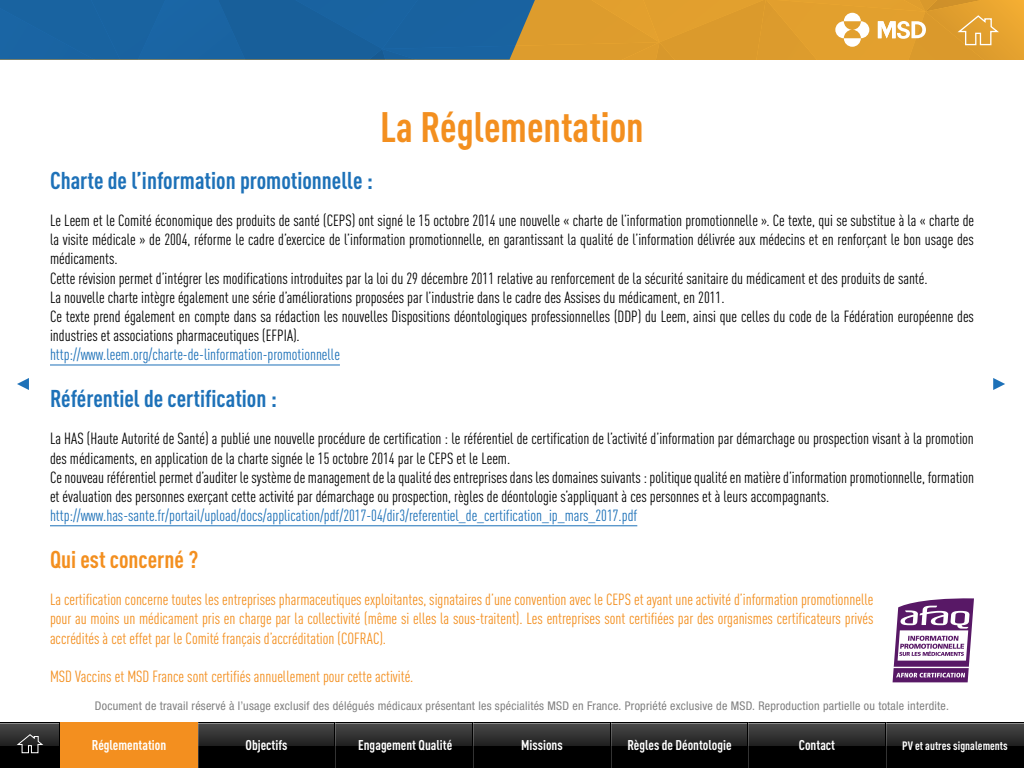
<style>
.page{position:relative;width:1024px;height:768px;background:#fff}
.page>*{position:absolute;margin:0;border:0;box-sizing:border-box;transform-origin:0 0}
.t1{font:700 condensed 42px "DINOT";color:#f38f1f}
.t2{font:700 condensed 24px "DINOT";color:#1d71b8}
.t3{font:700 condensed 24px "DINOT";color:#f38f1f}
.t4{font:condensed 16px/19.2px "DINOT";color:#000}
.t5{font:condensed 16px/19.2px "DINOT";color:#f38f1f;text-align:justify}
.t6{font:condensed 16px "DINOT";color:#1d71b8}
.t7{font:700 condensed 14px "DINOT";color:#fff}
.t8{font:condensed 12px "Helvetica Neue LT Std";letter-spacing:.02em;color:#808080}
.t9{font:700 condensed 12px "DINOT";color:#fff}
</style>
<div class="page">
<div style="left:0;top:722px;width:1024px;height:46px;background:#000"></div>
<hr style="left:0;top:723px;width:1024px;height:1px;background:#f2f2f2">
<svg style="left:0;top:724px;width:1024px;height:21px;background:#343434"></svg>
<hr style="left:59px;top:723px;width:1px;height:45px;background:#000">
<hr style="left:885px;top:722px;width:1px;height:46px;background:#000">
<hr style="left:886px;top:722px;width:1px;height:46px;background:#fff">
<svg style="left:16px;top:734px;width:28px;height:19px"></svg>
<hr style="left:747px;top:722px;width:1px;height:46px;background:#000">
<hr style="left:748px;top:722px;width:1px;height:46px;background:#fff">
<hr style="left:610px;top:722px;width:1px;height:46px;background:#000">
<hr style="left:611px;top:722px;width:1px;height:46px;background:#fff">
<hr style="left:472px;top:722px;width:1px;height:46px;background:#000">
<hr style="left:473px;top:722px;width:1px;height:46px;background:#fff">
<hr style="left:334px;top:722px;width:1px;height:46px;background:#000">
<hr style="left:335px;top:722px;width:1px;height:46px;background:#fff">
<hr style="left:198px;top:722px;width:1px;height:46px;background:#fff">
<hr style="left:50px;top:365px;width:290px;height:1px;background:#1d71b8">
<hr style="left:50px;top:525px;width:587px;height:1px;background:#1d71b8">
<svg style="left:893px;top:598px;width:81px;height:84px"></svg>
<svg style="left:17px;top:378px;width:12px;height:12px"></svg>
<svg style="left:993px;top:378px;width:12px;height:12px"></svg>
<svg style="left:0;top:0;width:1024px;height:60px;background:#7b816b"></svg>
<div style="left:60px;top:722px;width:138px;height:46px;background:#f38f1f"></div>
<h1 class="t1" style="left:380px;top:102px;width:265px">La Réglementation</h1>
<h2 class="t2" style="left:50px;top:166px;width:325px">Charte de l’information promotionnelle :</h2>
<p class="t4" style="left:50px;top:211px;width:926px">Le Leem et le Comité économique des produits de santé (CEPS) ont signé le 15 octobre 2014 une nouvelle « charte de l’information promotionnelle ». Ce texte, qui se substitue à la « charte de la visite médicale » de 2004, réforme le cadre d’exercice de l’information promotionnelle, en garantissant la qualité de l’information délivrée aux médecins et en renforçant le bon usage des médicaments.<br>Cette révision permet d’intégrer les modifications introduites par la loi du 29 décembre 2011 relative au renforcement de la sécurité sanitaire du médicament et des produits de santé.<br>La nouvelle charte intègre également une série d’améliorations proposées par l’industrie dans le cadre des Assises du médicament, en 2011.<br>Ce texte prend également en compte dans sa rédaction les nouvelles Dispositions déontologiques professionnelles (DDP) du Leem, ainsi que celles du code de la Fédération européenne des industries et associations pharmaceutiques (EFPIA).</p>
<p class="t6" style="left:50px;top:346px;width:291px">http://www.leem.org/charte-de-linformation-promotionnelle</p>
<h2 class="t2" style="left:50px;top:384px;width:228px">Référentiel de certification :</h2>
<p class="t4" style="left:50px;top:429px;width:926px">La HAS (Haute Autorité de Santé) a publié une nouvelle procédure de certification : le référentiel de certification de l’activité d’information par démarchage ou prospection visant à la promotion des médicaments, en application de la charte signée le 15 octobre 2014 par le CEPS et le Leem.<br>Ce nouveau référentiel permet d’auditer le système de management de la qualité des entreprises dans les domaines suivants : politique qualité en matière d’information promotionnelle, formation et évaluation des personnes exerçant cette activité par démarchage ou prospection, règles de déontologie s’appliquant à ces personnes et à leurs accompagnants.</p>
<p class="t6" style="left:50px;top:506px;width:589px">http://www.has-sante.fr/portail/upload/docs/application/pdf/2017-04/dir3/referentiel_de_certification_ip_mars_2017.pdf</p>
<h2 class="t3" style="left:50px;top:545px;width:150px">Qui est concerné ?</h2>
<p class="t5" style="left:50px;top:590px;width:825px">La certification concerne toutes les entreprises pharmaceutiques exploitantes, signataires d’une convention avec le CEPS et ayant une activité d’information promotionnelle pour au moins un médicament pris en charge par la collectivité (même si elles la sous-traitent). Les entreprises sont certifiées par des organismes certificateurs privés accrédités à cet effet par le Comité français d’accréditation (COFRAC).</p>
<p class="t5" style="left:50px;top:667px;width:365px">MSD Vaccins et MSD France sont certifiés annuellement pour cette activité.</p>
<p class="t8" style="left:95px;top:699px;width:856px">Document de travail réservé à l’usage exclusif des délégués médicaux présentant les spécialités MSD en France. Propriété exclusive de MSD. Reproduction partielle ou totale interdite.</p>
<p class="t7" style="left:92px;top:737px;width:76px">Réglementation</p>
<p class="t7" style="left:246px;top:737px;width:43px">Objectifs</p>
<p class="t7" style="left:358px;top:737px;width:95px">Engagement Qualité</p>
<p class="t7" style="left:521px;top:737px;width:43px">Missions</p>
<p class="t7" style="left:627px;top:737px;width:106px">Règles de Déontologie</p>
<p class="t7" style="left:799px;top:737px;width:38px">Contact</p>
<p class="t9" style="left:902px;top:738px;width:107px">PV et autres signalements</p>
</div>
